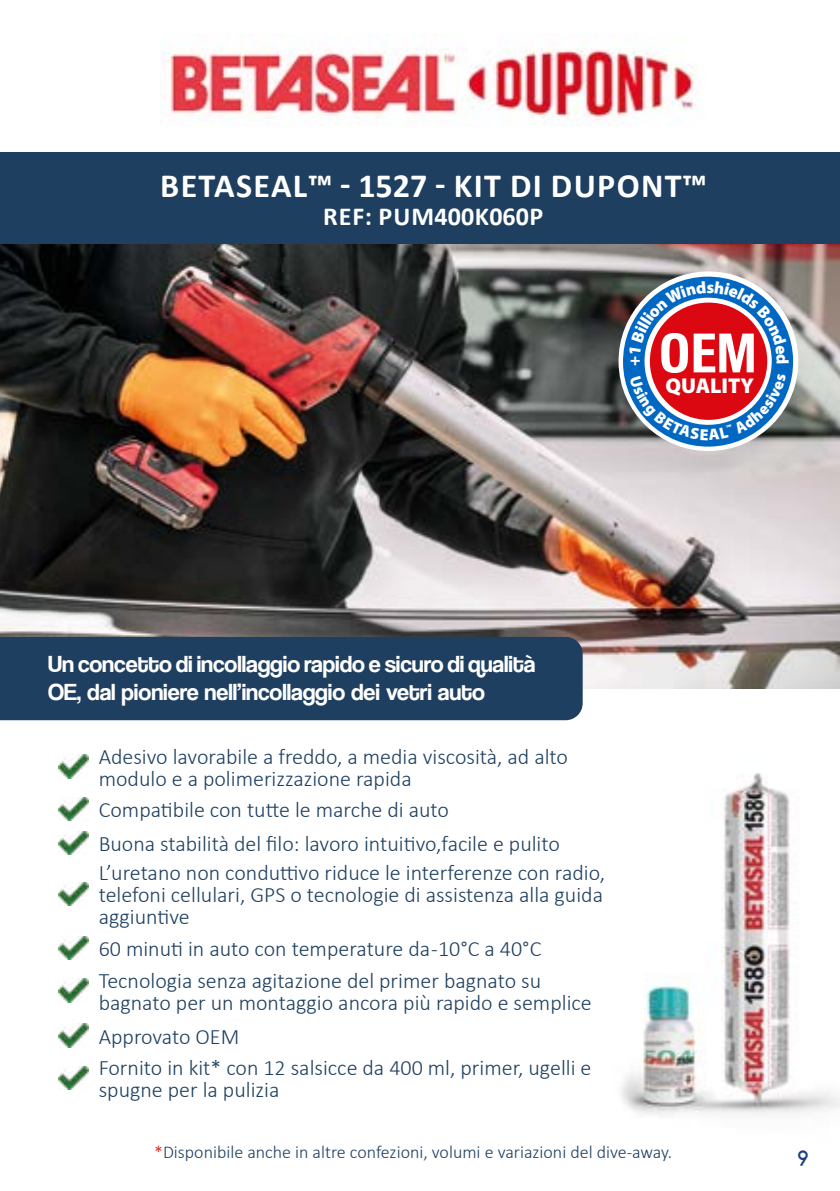
<style>
.page{position:relative;width:840px;height:1191px;background:#fff}
.page>*{position:absolute;margin:0;border:0;box-sizing:border-box;transform-origin:0 0}
.t1{font:700 34px "Calibri";letter-spacing:.04em;color:#fff}
.t2{font:700 26px "Calibri";letter-spacing:.02em;color:#fff}
.t3{font:24px/28px "Coolvetica Rg";color:#fff}
.t4{font:300 22px/22px "Calibri";color:#1e3f5f}
.t5{font:900 21.4px "Myriad Pro";color:#fff}
.t6{font:700 20px "Comfortaa";color:#1d3e7f}
.t7{font:300 18px "Calibri";color:#1e3f5f}
.t8{font:900 17px "Myriad Pro";color:#fff}
.s1{color:#e41f18}
</style>
<div class="page">
<img style="left:0;top:244px;width:839px;height:444px">
<img style="left:59px;top:755px;width:29px;height:23px">
<img style="left:59px;top:797px;width:29px;height:23px">
<img style="left:59px;top:831px;width:29px;height:23px">
<img style="left:59px;top:882px;width:29px;height:23px">
<img style="left:59px;top:936px;width:29px;height:23px">
<img style="left:59px;top:979px;width:29px;height:23px">
<img style="left:59px;top:1023px;width:29px;height:24px">
<img style="left:59px;top:1066px;width:29px;height:23px">
<div style="left:0;top:637px;width:582px;height:83px;background:#1e3f5f"></div>
<img style="left:164px;top:34px;width:534px;height:92px">
<img style="left:621px;top:773px;width:218px;height:342px">
<div style="left:0;top:153px;width:839px;height:91px;background:#1e3f5f"></div>
<svg style="left:617px;top:270px;width:181px;height:182px"></svg>
<h1 class="t1" style="left:160px;top:162px;width:547px">BETASEAL™ - 1527 - KIT DI DUPONT™</h1>
<p class="t2" style="left:323px;top:198px;width:222px">REF: PUM400K060P</p>
<p class="t8" style="left:622px;top:366px;width:12px;rotate:-90deg">+</p>
<p class="t5" style="left:665px;top:372px;width:90px">QUALITY</p>
<p class="t3" style="left:48px;top:650px;width:488px">Un concetto di incollaggio rapido e sicuro di qualità<br>OE, dal pioniere nell’incollaggio dei vetri auto</p>
<p class="t4" style="left:99px;top:745px;width:470px">Adesivo lavorabile a freddo, a media viscosità, ad alto modulo e a polimerizzazione rapida</p>
<p class="t4" style="left:99px;top:792px;width:462px;line-height:34px">Compatibile con tutte le marche di auto<br>Buona stabilità del filo: lavoro intuitivo,facile e pulito</p>
<p class="t4" style="left:99px;top:861px;width:507px;text-align:justify">L’uretano non conduttivo riduce le interferenze con radio, telefoni cellulari, GPS o tecnologie di assistenza alla guida aggiuntive</p>
<p class="t4" style="left:99px;top:933px;width:444px;line-height:31.6px">60 minuti in auto con temperature da -10°C a 40°C<br>Tecnologia senza agitazione del primer bagnato su</p>
<p class="t4" style="left:99px;top:985px;width:494px;line-height:34px">bagnato per un montaggio ancora più rapido e semplice<br>Approvato OEM</p>
<p class="t4" style="left:99px;top:1056px;width:494px">Fornito in kit* con 12 salsicce da 400 ml, primer, ugelli e spugne per la pulizia</p>
<p class="t7" style="left:154px;top:1140px;width:519px"><span class="s1">*</span>Disponibile anche in altre confezioni, volumi e variazioni del dive-away.</p>
<p class="t6" style="left:796px;top:1145px;width:12px">9</p>
</div>
